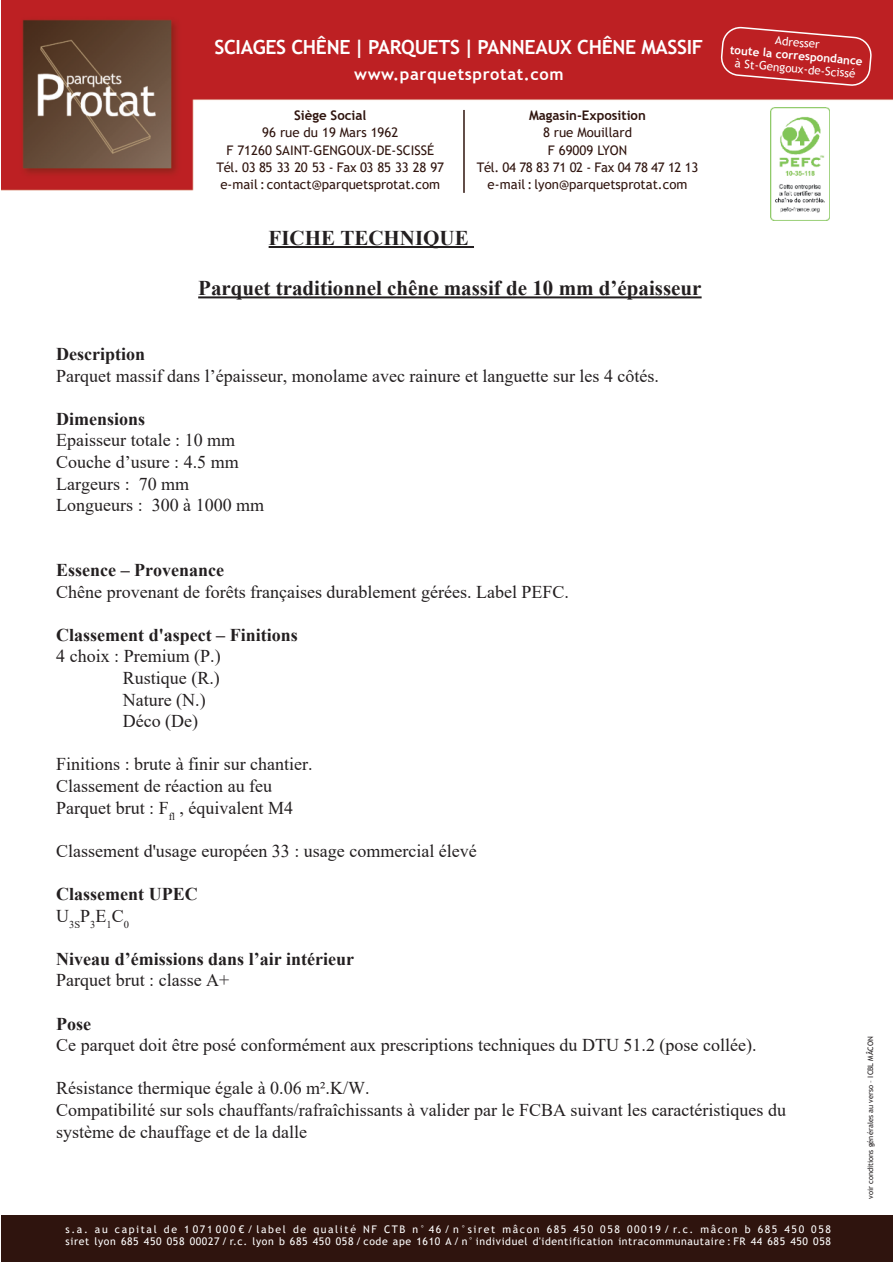
<style>
.page{position:relative;width:893px;height:1263px;background:#fff}
.page>*{position:absolute;margin:0;border:0;box-sizing:border-box;transform-origin:0 0}
.t1{font:700 21px "Times New Roman";color:#231f20}
.t2{font:700 19.5px "Trebuchet MS";letter-spacing:-.02em;color:#fff}
.t3{font:18px/21.6px "Times New Roman";color:#231f20}
.t4{font:700 18px "Times New Roman";color:#231f20}
.t5{font:700 16.5px "Trebuchet MS";letter-spacing:.035em;color:#fff}
.t6{font:13.2px/17.2px "Trebuchet MS";color:#2f140e;text-align:center}
.t7{font:700 13.2px "Trebuchet MS";color:#2f140e}
.t8{font:11.7px "Trebuchet MS";color:#fff}
.t9{font:700 11.7px "Trebuchet MS";color:#fff}
.t10{font:10.5px/12.6px "Trebuchet MS";letter-spacing:.06em;color:#fff}
.t11{font:10.5px "Times New Roman";color:#231f20}
.t12{font:7.5px "Trebuchet MS";color:#231f20}
</style>
<div class="page">
<img style="left:2px;top:0;width:891px;height:299px">
<div style="left:2px;top:1215px;width:891px;height:47px;background:#2f140e"></div>
<svg style="left:720px;top:27px;width:152px;height:60px;background:#c02d30"></svg>
<img style="left:771px;top:107px;width:59px;height:113px">
<hr style="left:463px;top:110px;width:2px;height:83px;background:#2f140e">
<hr style="left:269px;top:246px;width:205px;height:2px;background:#231f20">
<hr style="left:198px;top:296px;width:504px;height:2px;background:#231f20">
<p class="t2" style="left:214px;top:35px;width:490px">SCIAGES CHÊNE | PARQUETS | PANNEAUX CHÊNE MASSIF</p>
<p class="t5" style="left:354px;top:64px;width:211px">www.parquetsprotat.com</p>
<p class="t7" style="left:294px;top:107px;width:74px">Siège Social</p>
<p class="t6" style="left:216px;top:124px;width:229px">96 rue du 19 Mars 1962<br>F 71260 SAINT-GENGOUX-DE-SCISSÉ<br>Tél. 03 85 33 20 53 - Fax 03 85 33 28 97 e-mail : contact@parquetsprotat.com</p>
<p class="t7" style="left:529px;top:107px;width:118px">Magasin-Exposition</p>
<p class="t6" style="left:477px;top:124px;width:223px">8 rue Mouillard<br>F 69009 LYON<br>Tél. 04 78 83 71 02 - Fax 04 78 47 12 13 e-mail : lyon@parquetsprotat.com</p>
<p class="t1" style="left:269px;top:223px;width:202px">FICHE TECHNIQUE</p>
<p class="t1" style="left:198px;top:273px;width:505px">Parquet traditionnel chêne massif de 10 mm d’épaisseur</p>
<p class="t4" style="left:56px;top:341px;width:90px">Description</p>
<p class="t3" style="left:56px;top:364px;width:604px">Parquet massif dans l’épaisseur, monolame avec rainure et languette sur les 4 côtés.</p>
<p class="t4" style="left:56px;top:406px;width:91px">Dimensions</p>
<p class="t3" style="left:56px;top:429px;width:209px">Epaisseur totale : 10 mm<br>Couche d’usure : 4.5 mm<br>Largeurs : 70 mm<br>Longueurs : 300 à 1000 mm</p>
<p class="t8" style="left:776px;top:33px;width:46px;rotate:5deg">Adresser</p>
<p class="t9" style="left:731px;top:42px;width:135px;rotate:5deg">toute la correspondance</p>
<p class="t8" style="left:736px;top:56px;width:122px;rotate:5deg">à St-Gengoux-de-Scissé</p>
<p class="t4" style="left:56px;top:557px;width:169px">Essence – Provenance</p>
<p class="t3" style="left:56px;top:580px;width:514px">Chêne provenant de forêts françaises durablement gérées. Label PEFC.</p>
<p class="t4" style="left:56px;top:622px;width:243px">Classement d'aspect – Finitions</p>
<p class="t3" style="left:123px;top:645px;width:99px;text-indent:-67px">4 choix : Premium (P.)<br>Rustique (R.)<br>Nature (N.)<br>Déco (De)</p>
<p class="t3" style="left:56px;top:753px;width:258px">Finitions : brute à finir sur chantier.<br>Classement de réaction au feu<br>Parquet brut : F<sub>fl</sub> , équivalent M4</p>
<p class="t3" style="left:56px;top:839px;width:422px">Classement d'usage européen 33 : usage commercial élevé</p>
<p class="t4" style="left:56px;top:881px;width:143px">Classement UPEC</p>
<p class="t11" style="left:56px;top:917px;width:74px"><sup>U</sup>3S<sup>P</sup>3<sup>E</sup>1<sup>C</sup>0</p>
<p class="t4" style="left:56px;top:946px;width:300px">Niveau d’émissions dans l’air intérieur</p>
<p class="t3" style="left:56px;top:969px;width:175px">Parquet brut : classe A+</p>
<p class="t4" style="left:56px;top:1010px;width:36px">Pose</p>
<p class="t3" style="left:56px;top:1034px;width:702px">Ce parquet doit être posé conformément aux prescriptions techniques du DTU 51.2 (pose collée).</p>
<p class="t3" style="left:56px;top:1077px;width:731px">Résistance thermique égale à 0.06 m².K/W.<br>Compatibilité sur sols chauffants/rafraîchissants à valider par le FCBA suivant les caractéristiques du système de chauffage et de la dalle</p>
<p class="t10" style="left:66px;top:1223px;width:767px">s.a. au capital de 1 071 000 € / label de qualité NF CTB n° 46 / n°siret mâcon 685 450 058 00019 / r.c. mâcon b 685 450 058 siret lyon 685 450 058 00027 / r.c. lyon b 685 450 058 / code ape 1610 A / n° individuel d'identification intracommunautaire : FR 44 685 450 058</p>
<p class="t12" style="left:866px;top:1199px;width:164px;rotate:-90deg">voir conditions générales au verso – ICBL MÂCON</p>
</div>
